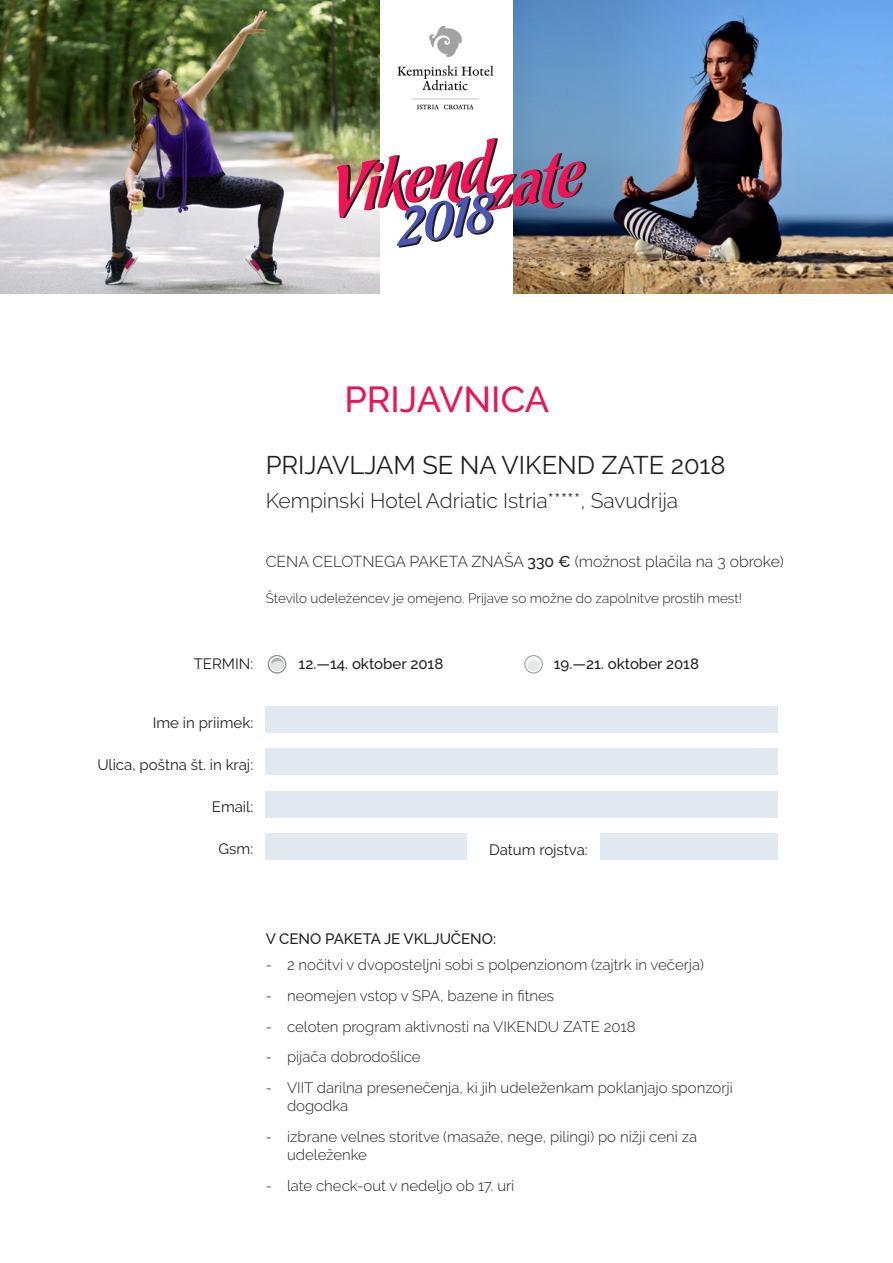
<style>
.page{position:relative;width:893px;height:1263px;background:#fff}
.page>*{position:absolute;margin:0;border:0;box-sizing:border-box;transform-origin:0 0}
.t1{font:500 36px "Raleway";color:#ed1255}
.t2{font:25.5px "Raleway";color:#231f20}
.t3{font:300 21px "Raleway";color:#231f20}
.t4{font:300 15.75px "Raleway";color:#231f20}
.t5{font:300 15px/18px "Raleway";color:#231f20}
.t6{font:15px "Raleway";color:#231f20}
.t7{font:500 15px "Raleway";color:#231f20}
.t8{font:300 13.5px "Raleway";color:#231f20}
.s1{font-weight:500}
</style>
<div class="page">
<div style="left:266px;top:706px;width:512px;height:27px;background:#e1e8ef"></div>
<div style="left:266px;top:748px;width:512px;height:27px;background:#e1e8ef"></div>
<div style="left:266px;top:791px;width:512px;height:26px;background:#e1e8ef"></div>
<div style="left:266px;top:833px;width:201px;height:27px;background:#e1e8ef"></div>
<div style="left:600px;top:833px;width:178px;height:27px;background:#e1e8ef"></div>
<svg style="left:527px;top:657px;width:13px;height:14px"></svg>
<div style="left:524px;top:655px;width:19px;height:18px;border:1px solid #939598;border-radius:50%"></div>
<svg style="left:270px;top:657px;width:14px;height:14px"></svg>
<div style="left:268px;top:655px;width:18px;height:18px;border:1px solid #939598;border-radius:50%"></div>
<img style="left:397px;top:25px;width:97px;height:85px">
<img style="left:513px;top:0;width:380px;height:293px">
<img style="left:0;top:0;width:380px;height:293px">
<img style="left:337px;top:138px;width:250px;height:110px">
<p class="t1" style="left:345px;top:378px;width:206px">PRIJAVNICA</p>
<p class="t2" style="left:266px;top:451px;width:461px">PRIJAVLJAM SE NA VIKEND ZATE 2018</p>
<p class="t3" style="left:266px;top:488px;width:414px">Kempinski Hotel Adriatic Istria*****, Savudrija</p>
<p class="t4" style="left:266px;top:552px;width:519px">CENA CELOTNEGA PAKETA ZNAŠA <span class="s1">330 €</span> (možnost plačila na 3 obroke)</p>
<p class="t8" style="left:266px;top:590px;width:478px">Število udeležencev je omejeno. Prijave so možne do zapolnitve prostih mest!</p>
<p class="t6" style="left:194px;top:655px;width:61px">TERMIN:</p>
<p class="t7" style="left:299px;top:655px;width:146px">12.—14. oktober 2018</p>
<p class="t7" style="left:554px;top:655px;width:147px">19.—21. oktober 2018</p>
<p class="t6" style="left:153px;top:714px;width:102px">Ime in priimek:</p>
<p class="t6" style="left:97px;top:756px;width:157px">Ulica, poštna št. in kraj:</p>
<p class="t6" style="left:212px;top:798px;width:43px">Email:</p>
<p class="t6" style="left:218px;top:840px;width:36px">Gsm:</p>
<p class="t6" style="left:489px;top:841px;width:100px">Datum rojstva:</p>
<p class="t7" style="left:266px;top:930px;width:232px">V CENO PAKETA JE VKLJUČENO:</p>
<p class="t5" style="left:266px;top:956px;width:440px">- 2 nočitvi v dvoposteljni sobi s polpenzionom (zajtrk in večerja)</p>
<p class="t5" style="left:266px;top:986px;width:290px">- neomejen vstop v SPA, bazene in fitnes</p>
<p class="t5" style="left:266px;top:1017px;width:371px">- celoten program aktivnosti na VIKENDU ZATE 2018</p>
<p class="t5" style="left:266px;top:1048px;width:156px">- pijača dobrodošlice</p>
<p class="t5" style="left:287px;top:1079px;width:447px;text-indent:-21px">- VIIT darilna presenečenja, ki jih udeleženkam poklanjajo sponzorji dogodka</p>
<p class="t5" style="left:287px;top:1127px;width:412px;text-indent:-21px">- izbrane velnes storitve (masaže, nege, pilingi) po nižji ceni za udeleženke</p>
<p class="t5" style="left:266px;top:1176px;width:250px">- late check-out v nedeljo ob 17. uri</p>
</div>
